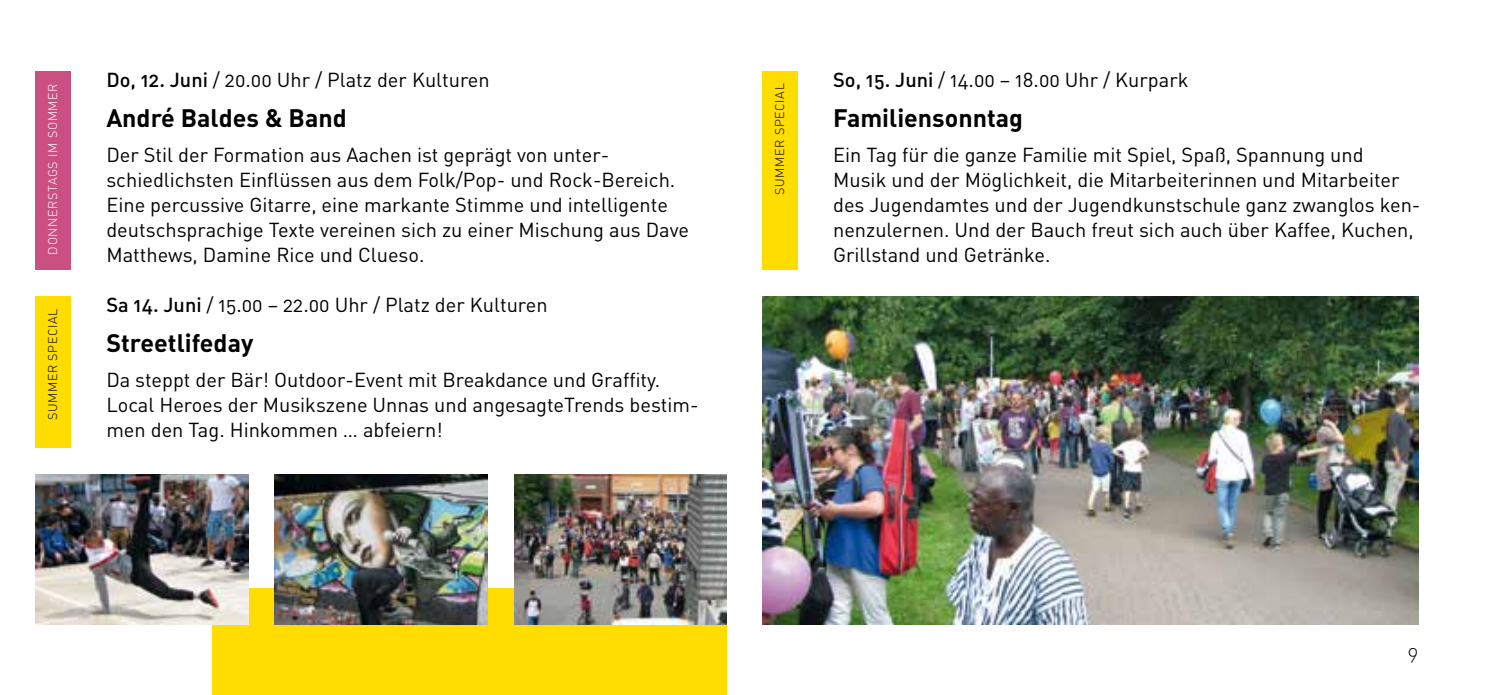
<style>
.page{position:relative;width:1489px;height:695px;background:#fff}
.page>*{position:absolute;margin:0;border:0;box-sizing:border-box;transform-origin:0 0}
.t1{font:25px "DIN Bold Alternate";color:#000}
.t2{font:20px/25px "DIN";color:#000}
.t3{font:20px "DIN Regular Alternate";color:#000}
.t4{font:20px "DIN Light Alternate";color:#000}
.t5{font:12.5px "DIN Light Alternate";letter-spacing:.05em;color:#000}
.t6{font:12.5px "DIN Light Alternate";letter-spacing:.05em;color:#fff}
.s1{font-family:"DIN Medium Alternate"}
</style>
<div class="page">
<div style="left:213px;top:588px;width:513px;height:106px;background:#fd0"></div>
<div style="left:35px;top:71px;width:36px;height:198px;background:#c95081"></div>
<div style="left:35px;top:296px;width:36px;height:151px;background:#fd0"></div>
<div style="left:762px;top:71px;width:35px;height:198px;background:#fd0"></div>
<img style="left:762px;top:296px;width:655px;height:328px">
<img style="left:35px;top:474px;width:213px;height:150px">
<img style="left:275px;top:474px;width:212px;height:150px">
<img style="left:514px;top:474px;width:212px;height:150px">
<p class="t6" style="left:45px;top:254px;width:173px;rotate:-90deg">DONNERSTAGS IM SOMMER</p>
<p class="t5" style="left:45px;top:420px;width:113px;rotate:-90deg">SUMMER SPECIAL</p>
<p class="t3" style="left:106px;top:68px;width:385px"><span class="s1">Do, 12. Juni</span> / 20.00 Uhr / Platz der Kulturen</p>
<p class="t1" style="left:106px;top:103px;width:242px">André Baldes &amp; Band</p>
<p class="t2" style="left:106px;top:142px;width:584px">Der Stil der Formation aus Aachen ist geprägt von unter&shy;schiedlichsten Einflüssen aus dem Folk/Pop- und Rock-Bereich.<br>Eine percussive Gitarre, eine markante Stimme und intelligente deutschsprachige Texte vereinen sich zu einer Mischung aus Dave Matthews, Damine Rice und Clueso.</p>
<p class="t3" style="left:106px;top:293px;width:443px"><span class="s1">Sa 14. Juni</span> / 15.00 – 22.00 Uhr / Platz der Kulturen</p>
<p class="t1" style="left:106px;top:328px;width:148px">Streetlifeday</p>
<p class="t2" style="left:106px;top:367px;width:593px">Da steppt der Bär! Outdoor-Event mit Breakdance und Graffity.<br>Local Heroes der Musikszene Unnas und angesagteTrends bestim&shy;men den Tag. Hinkommen … abfeiern!</p>
<p class="t5" style="left:772px;top:195px;width:113px;rotate:-90deg">SUMMER SPECIAL</p>
<p class="t3" style="left:833px;top:68px;width:357px"><span class="s1">So, 15. Juni</span> / 14.00 – 18.00 Uhr / Kurpark</p>
<p class="t1" style="left:833px;top:103px;width:191px">Familiensonntag</p>
<p class="t2" style="left:833px;top:142px;width:589px">Ein Tag für die ganze Familie mit Spiel, Spaß, Spannung und Musik und der Möglichkeit, die Mitarbeiterinnen und Mitarbeiter des Jugendamtes und der Jugendkunstschule ganz zwanglos ken&shy;nenzulernen. Und der Bauch freut sich auch über Kaffee, Kuchen, Grillstand und Getränke.</p>
<p class="t4" style="left:1407px;top:640px;width:12px">9</p>
</div>
